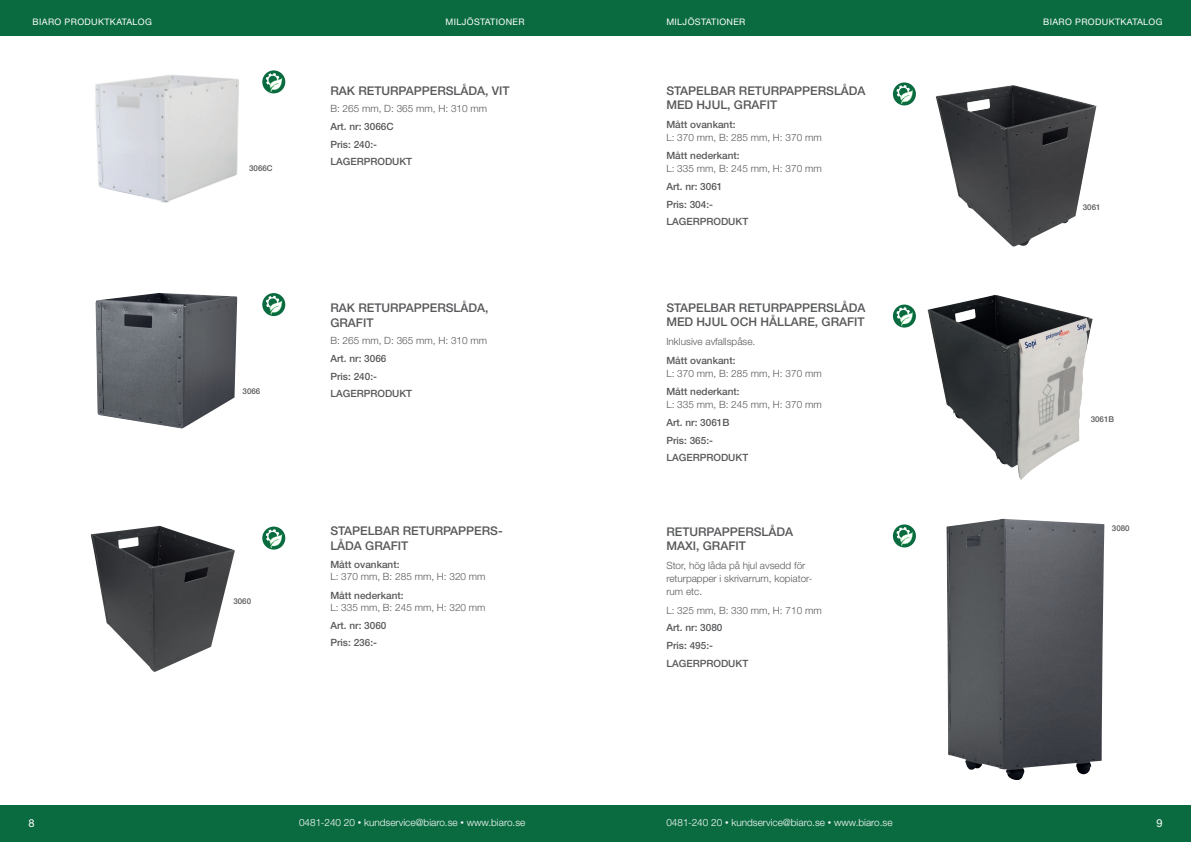
<style>
.page{position:relative;width:1191px;height:842px;background:#fff}
.page>*{position:absolute;margin:0;border:0;box-sizing:border-box;transform-origin:0 0}
.t1{font:500 12px/14.4px "Helvetica Neue";color:#57585a}
.t2{font:11px "Helvetica Neue";color:#fff}
.t3{font:300 10px/13px "Helvetica Neue";color:#57585a}
.t4{font:500 10px/17.7px "Helvetica Neue";color:#57585a}
.t5{font:300 10px "Helvetica Neue";color:#fff}
.t6{font:9px "Helvetica Neue";letter-spacing:.04em;color:#fff}
.t7{font:500 8px "Helvetica Neue";color:#57585a}
.s1{font-size:7px}
</style>
<div class="page">
<img style="left:96px;top:293px;width:141px;height:135px">
<img style="left:91px;top:526px;width:144px;height:146px">
<div style="left:0;top:0;width:595px;height:36px;background:#0a6b40"></div>
<div style="left:0;top:805px;width:595px;height:37px;background:#0a6b40"></div>
<div style="left:595px;top:0;width:596px;height:36px;background:#0a6b40"></div>
<img style="left:946px;top:519px;width:158px;height:261px">
<img style="left:935px;top:85px;width:161px;height:162px">
<div style="left:595px;top:805px;width:596px;height:37px;background:#0a6b40"></div>
<img style="left:927px;top:295px;width:165px;height:185px">
<img style="left:95px;top:75px;width:144px;height:128px">
<svg style="left:262px;top:70px;width:23px;height:23px"></svg>
<svg style="left:266px;top:73px;width:16px;height:19px"></svg>
<svg style="left:262px;top:293px;width:23px;height:23px"></svg>
<svg style="left:266px;top:296px;width:16px;height:19px"></svg>
<svg style="left:262px;top:527px;width:23px;height:23px"></svg>
<svg style="left:266px;top:529px;width:16px;height:19px"></svg>
<svg style="left:893px;top:82px;width:23px;height:23px"></svg>
<svg style="left:896px;top:85px;width:17px;height:19px"></svg>
<svg style="left:893px;top:305px;width:23px;height:23px"></svg>
<svg style="left:896px;top:307px;width:17px;height:19px"></svg>
<svg style="left:893px;top:524px;width:23px;height:23px"></svg>
<svg style="left:896px;top:527px;width:17px;height:19px"></svg>
<p class="t6" style="left:33px;top:16px;width:121px">BIARO PRODUKTKATALOG</p>
<p class="t6" style="left:445px;top:16px;width:81px">MILJÖSTATIONER</p>
<p class="t7" style="left:249px;top:164px;width:25px">3066C</p>
<p class="t7" style="left:243px;top:386px;width:19px">3066</p>
<p class="t7" style="left:233px;top:597px;width:19px">3060</p>
<p class="t1" style="left:330px;top:83px;width:181px">RAK RETURPAPPERSLÅDA, VIT</p>
<p class="t3" style="left:330px;top:102px;width:158px">B: 265 mm, D: 365 mm, H: 310 mm</p>
<p class="t4" style="left:330px;top:118px;width:83px">Art. nr: 3066C<br>Pris: 240:-<br>LAGERPRODUKT</p>
<p class="t1" style="left:330px;top:301px;width:160px">RAK RETURPAPPERSLÅDA,<br>GRAFIT</p>
<p class="t3" style="left:330px;top:334px;width:158px">B: 265 mm, D: 365 mm, H: 310 mm</p>
<p class="t4" style="left:330px;top:349px;width:83px">Art. nr: 3066<br>Pris: 240:-<br>LAGERPRODUKT</p>
<p class="t1" style="left:330px;top:523px;width:174px">STAPELBAR RETURPAPPERS-<br>LÅDA GRAFIT</p>
<p class="t4" style="left:330px;top:556px;width:71px">Mått ovankant:</p>
<p class="t3" style="left:330px;top:570px;width:157px">L: 370 mm, B: 285 mm, H: 320 mm</p>
<p class="t4" style="left:330px;top:586px;width:75px">Mått nederkant:</p>
<p class="t3" style="left:330px;top:600px;width:157px">L: 335 mm, B: 245 mm, H: 320 mm</p>
<p class="t4" style="left:330px;top:616px;width:58px">Art. nr: 3060<br>Pris: 236:-</p>
<p class="t2" style="left:28px;top:816px;width:8px">8</p>
<p class="t5" style="left:299px;top:816px;width:228px">0481-240 20 <span class="s1">•</span> kundservice@biaro.se <span class="s1">•</span> www.biaro.se</p>
<p class="t6" style="left:666px;top:16px;width:81px">MILJÖSTATIONER</p>
<p class="t6" style="left:1043px;top:16px;width:121px">BIARO PRODUKTKATALOG</p>
<p class="t1" style="left:666px;top:83px;width:201px">STAPELBAR RETURPAPPERSLÅDA<br>MED HJUL, GRAFIT</p>
<p class="t4" style="left:666px;top:115px;width:71px">Mått ovankant:</p>
<p class="t3" style="left:666px;top:130px;width:157px">L: 370 mm, B: 285 mm, H: 370 mm</p>
<p class="t4" style="left:666px;top:147px;width:75px">Mått nederkant:</p>
<p class="t3" style="left:666px;top:162px;width:157px">L: 335 mm, B: 245 mm, H: 370 mm</p>
<p class="t4" style="left:666px;top:178px;width:83px">Art. nr: 3061<br>Pris: 304:-<br>LAGERPRODUKT</p>
<p class="t1" style="left:666px;top:300px;width:201px">STAPELBAR RETURPAPPERSLÅDA<br>MED HJUL OCH HÅLLARE, GRAFIT</p>
<p class="t3" style="left:666px;top:335px;width:90px">Inklusive avfallspåse.</p>
<p class="t4" style="left:666px;top:351px;width:71px">Mått ovankant:</p>
<p class="t3" style="left:666px;top:366px;width:157px">L: 370 mm, B: 285 mm, H: 370 mm</p>
<p class="t4" style="left:666px;top:383px;width:75px">Mått nederkant:</p>
<p class="t3" style="left:666px;top:398px;width:157px">L: 335 mm, B: 245 mm, H: 370 mm</p>
<p class="t4" style="left:666px;top:414px;width:83px">Art. nr: 3061B<br>Pris: 365:-<br>LAGERPRODUKT</p>
<p class="t1" style="left:666px;top:524px;width:128px">RETURPAPPERSLÅDA<br>MAXI, GRAFIT</p>
<p class="t3" style="left:666px;top:559px;width:148px">Stor, hög låda på hjul avsedd för returpapper i skrivarrum, kopiator&shy;rum etc.</p>
<p class="t3" style="left:666px;top:603px;width:157px">L: 325 mm, B: 330 mm, H: 710 mm</p>
<p class="t4" style="left:666px;top:619px;width:83px">Art. nr: 3080<br>Pris: 495:-<br>LAGERPRODUKT</p>
<p class="t7" style="left:1082px;top:203px;width:19px">3061</p>
<p class="t7" style="left:1090px;top:414px;width:25px">3061B</p>
<p class="t7" style="left:1112px;top:523px;width:19px">3080</p>
<p class="t5" style="left:666px;top:816px;width:228px">0481-240 20 <span class="s1">•</span> kundservice@biaro.se <span class="s1">•</span> www.biaro.se</p>
<p class="t2" style="left:1156px;top:816px;width:8px">9</p>
</div>
